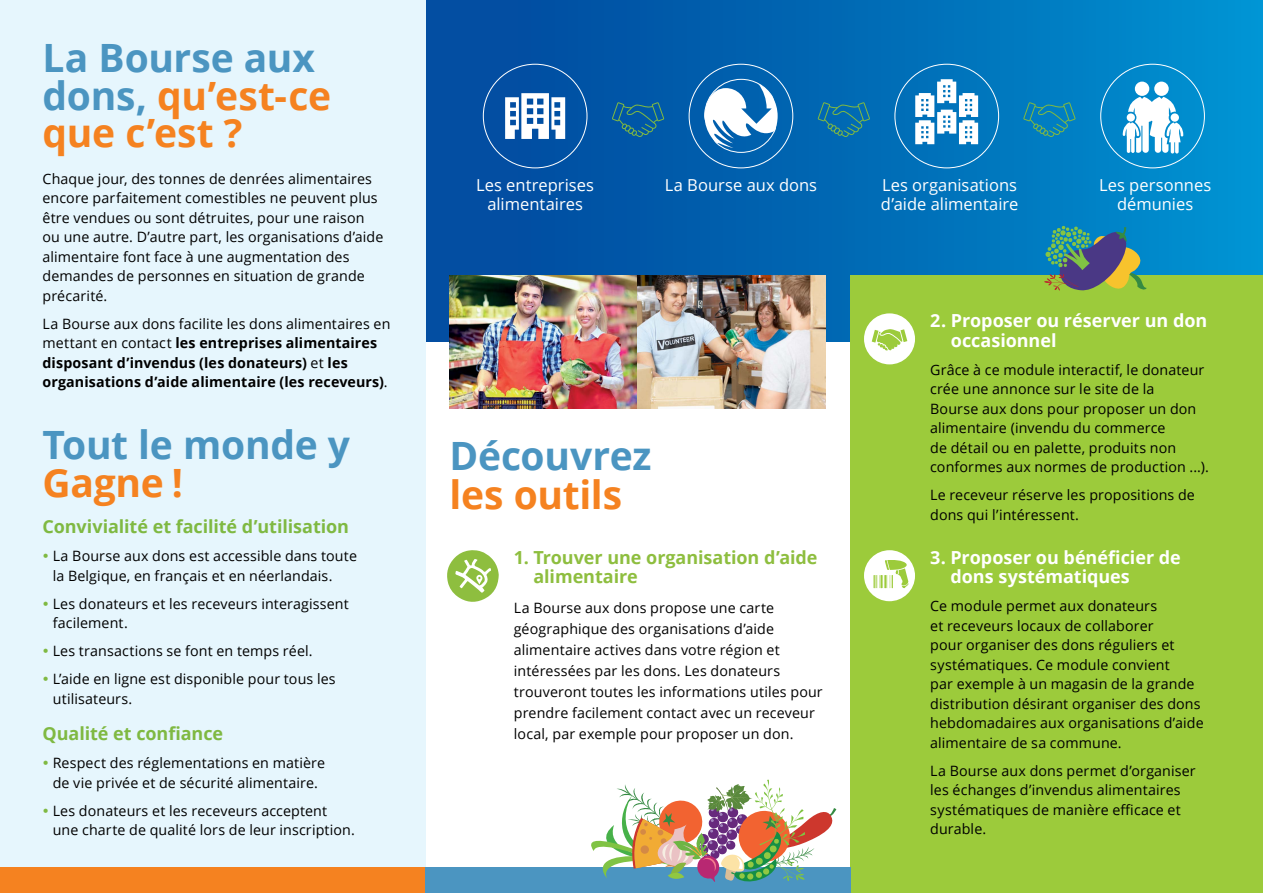
<style>
.page{position:relative;width:1263px;height:893px;background:#fff}
.page>*{position:absolute;margin:0;border:0;box-sizing:border-box;transform-origin:0 0}
.t1{font:700 39px/37.5px "Open Sans";letter-spacing:-.005em;color:#f58220}
.t2{font:700 39px "Open Sans";letter-spacing:-.01em;color:#4b95c1}
.t3{font:700 18px/19.5px "Open Sans";color:#fff}
.t4{font:700 18px "Open Sans";letter-spacing:-.005em;color:#7fb942}
.t5{font:700 18px/19.5px "Open Sans";letter-spacing:-.005em;color:#8ebe3f}
.t6{font:16.5px/19.8px "Open Sans";color:#fff;text-align:center}
.t7{font:14.25px/19.5px "Open Sans";letter-spacing:.01em;color:#000}
.t8{font:700 14.25px/19.5px "Open Sans";letter-spacing:.01em;color:#000}
.s1{color:#4b95c1}
.s2{font-weight:400}
.s3{color:#7fb942}
</style>
<div class="page">
<div style="left:425px;top:0;width:838px;height:342px;background:linear-gradient(to right,#03469c,#0192d1)"></div>
<div style="left:0;top:0;width:425px;height:893px;background:#e6f6fd"></div>
<div style="left:850px;top:276px;width:413px;height:617px;background:#9ccb3b"></div>
<div style="left:0;top:867px;width:425px;height:26px;background:#f58220"></div>
<div style="left:425px;top:867px;width:425px;height:26px;background:#4b95c1"></div>
<svg style="left:704px;top:79px;width:74px;height:74px"></svg>
<svg style="left:505px;top:93px;width:60px;height:46px"></svg>
<svg style="left:915px;top:79px;width:63px;height:65px"></svg>
<div style="left:1135px;top:82px;width:14px;height:14px;background:#fff;border-radius:50%"></div>
<div style="left:1154px;top:82px;width:15px;height:14px;background:#fff;border-radius:50%"></div>
<svg style="left:1123px;top:97px;width:60px;height:57px"></svg>
<svg style="left:612px;top:102px;width:52px;height:35px;background:#136597"></svg>
<svg style="left:818px;top:102px;width:52px;height:35px;background:#1375a2"></svg>
<svg style="left:1023px;top:102px;width:53px;height:35px;background:#1386ae"></svg>
<svg style="left:447px;top:550px;width:52px;height:52px"></svg>
<svg style="left:864px;top:313px;width:51px;height:51px"></svg>
<svg style="left:864px;top:550px;width:51px;height:52px"></svg>
<svg style="left:591px;top:780px;width:245px;height:102px"></svg>
<svg style="left:1044px;top:226px;width:102px;height:65px;background:#56807c"></svg>
<img style="left:449px;top:276px;width:376px;height:132px">
<h1 class="t1" style="left:43px;top:38px;width:290px"><span class="s1">La Bourse aux dons,</span> qu’est-ce que c’est ?</h1>
<p class="t7" style="left:43px;top:169px;width:342px">Chaque jour, des tonnes de denrées alimentaires encore parfaitement comestibles ne peuvent plus être vendues ou sont détruites, pour une raison ou une autre. D’autre part, les organisations d’aide alimentaire font face à une augmentation des demandes de personnes en situation de grande précarité.</p>
<p class="t8" style="left:43px;top:314px;width:349px"><span class="s2">La Bourse aux dons facilite les dons alimentaires en mettant en contact</span> les entreprises alimentaires disposant d’invendus (les donateurs) <span class="s2">et</span> les organisations d’aide alimentaire (les receveurs)<span class="s2">.</span></p>
<h1 class="t2" style="left:43px;top:418px;width:309px">Tout le monde y</h1>
<h1 class="t1" style="left:43px;top:463px;width:142px">Gagne !</h1>
<p class="t4" style="left:43px;top:514px;width:308px">Convivialité et facilité d’utilisation</p>
<p class="t7" style="left:53px;top:546px;width:306px;text-indent:-10px"><span class="s3">•</span> La Bourse aux dons est accessible dans toute la Belgique, en français et en néerlandais.</p>
<p class="t7" style="left:53px;top:594px;width:298px;text-indent:-10px"><span class="s3">•</span> Les donateurs et les receveurs interagissent facilement.</p>
<p class="t7" style="left:43px;top:641px;width:272px"><span class="s3">•</span> Les transactions se font en temps réel.</p>
<p class="t7" style="left:53px;top:669px;width:284px;text-indent:-10px"><span class="s3">•</span> L’aide en ligne est disponible pour tous les utilisateurs.</p>
<p class="t4" style="left:43px;top:721px;width:182px">Qualité et confiance</p>
<p class="t7" style="left:43px;top:753px;width:284px;text-align:center"><span class="s3">•</span> Respect des réglementations en matière de vie privée et de sécurité alimentaire.</p>
<p class="t7" style="left:53px;top:801px;width:304px;text-indent:-10px"><span class="s3">•</span> Les donateurs et les receveurs acceptent une charte de qualité lors de leur inscription.</p>
<p class="t6" style="left:476px;top:174px;width:119px">Les entreprises</p>
<p class="t6" style="left:665px;top:174px;width:154px">La Bourse aux dons</p>
<p class="t6" style="left:487px;top:194px;width:97px">alimentaires</p>
<h1 class="t2" style="left:449px;top:428px;width:203px">Découvrez</h1>
<h1 class="t1" style="left:449px;top:475px;width:174px">les outils</h1>
<p class="t5" style="left:533px;top:547px;width:286px;text-indent:-20px">1. Trouver une organisation d’aide alimentaire</p>
<p class="t7" style="left:514px;top:597px;width:310px;line-height:21px">La Bourse aux dons propose une carte géographique des organisations d’aide alimentaire actives dans votre région et intéressées par les dons. Les donateurs trouveront toutes les informations utiles pour prendre facilement contact avec un receveur local, par exemple pour proposer un don.</p>
<p class="t6" style="left:881px;top:174px;width:139px;text-align:left">Les organisations d’aide alimentaire</p>
<p class="t6" style="left:1099px;top:174px;width:114px">Les personnes démunies</p>
<p class="t3" style="left:951px;top:310px;width:258px;text-indent:-21px">2. Proposer ou réserver un don occasionnel</p>
<p class="t7" style="left:930px;top:359px;width:280px">Grâce à ce module interactif, le donateur crée une annonce sur le site de la<br>Bourse aux dons pour proposer un don alimentaire (invendu du commerce<br>de détail ou en palette, produits non conformes aux normes de production ...).</p>
<p class="t7" style="left:930px;top:485px;width:266px">Le receveur réserve les propositions de dons qui l’intéressent.</p>
<p class="t3" style="left:950px;top:547px;width:232px;text-indent:-20px">3. Proposer ou bénéficier de dons systématiques</p>
<p class="t7" style="left:930px;top:596px;width:275px">Ce module permet aux donateurs<br>et receveurs locaux de collaborer<br>pour organiser des dons réguliers et systématiques. Ce module convient<br>par exemple à un magasin de la grande distribution désirant organiser des dons hebdomadaires aux organisations d’aide alimentaire de sa commune.</p>
<p class="t7" style="left:930px;top:761px;width:267px">La Bourse aux dons permet d’organiser les échanges d’invendus alimentaires systématiques de manière efficace et durable.</p>
</div>
